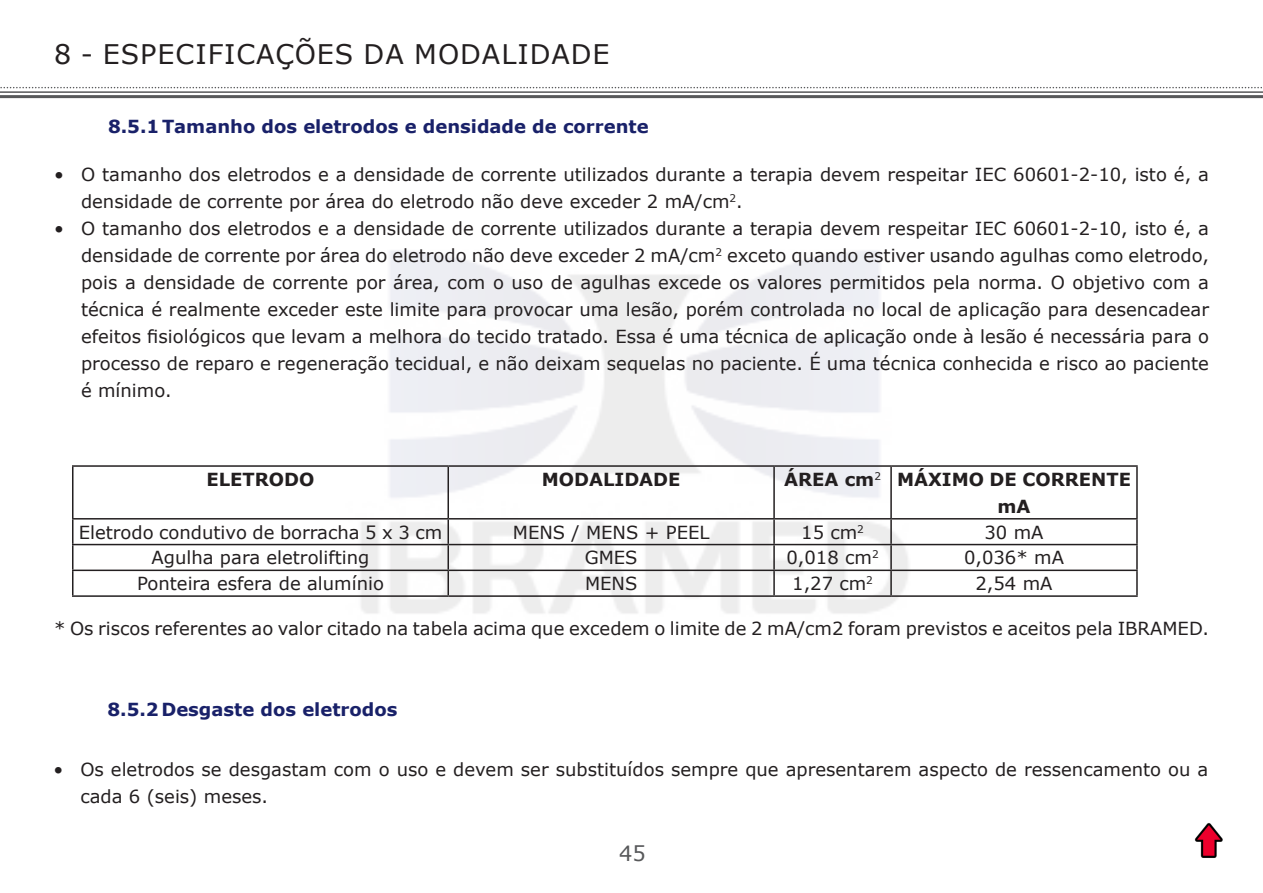
<style>
.page{position:relative;width:1263px;height:893px;background:#fff}
.page>*{position:absolute;margin:0;border:0;box-sizing:border-box;transform-origin:0 0}
.TITULO_1{font:27px "Verdana";letter-spacing:.035em;color:#231f20}
.t1{font:21px "Verdana";color:#57585a}
.Texto{font:18px/27px "Verdana";color:#231f20}
.t2{font:700 18px "Verdana";color:#192169}
.Texto-2{font:700 18px/27px "Verdana";color:#231f20;text-align:center}
</style>
<div class="page">
<svg style="left:0;top:87px;width:1262px;height:1px"></svg>
<hr style="left:0;top:91px;width:1263px;height:2px;background:#57585a">
<hr style="left:0;top:95px;width:1263px;height:3px;background:#57585a">
<img style="left:1194px;top:823px;width:29px;height:35px">
<hr style="left:72px;top:465px;width:376px;height:2px;background:#231f20">
<hr style="left:72px;top:467px;width:2px;height:51px;background:#231f20">
<hr style="left:448px;top:465px;width:326px;height:2px;background:#231f20">
<hr style="left:447px;top:467px;width:2px;height:51px;background:#231f20">
<hr style="left:774px;top:465px;width:117px;height:2px;background:#231f20">
<hr style="left:773px;top:467px;width:2px;height:51px;background:#231f20">
<hr style="left:891px;top:465px;width:247px;height:2px;background:#231f20">
<hr style="left:890px;top:467px;width:2px;height:51px;background:#231f20">
<hr style="left:1136px;top:467px;width:2px;height:51px;background:#231f20">
<hr style="left:72px;top:518px;width:376px;height:2px;background:#231f20">
<hr style="left:72px;top:520px;width:2px;height:24px;background:#231f20">
<hr style="left:448px;top:518px;width:326px;height:2px;background:#231f20">
<hr style="left:447px;top:520px;width:2px;height:24px;background:#231f20">
<hr style="left:774px;top:518px;width:117px;height:2px;background:#231f20">
<hr style="left:773px;top:520px;width:2px;height:24px;background:#231f20">
<hr style="left:891px;top:518px;width:247px;height:2px;background:#231f20">
<hr style="left:890px;top:520px;width:2px;height:24px;background:#231f20">
<hr style="left:1136px;top:520px;width:2px;height:24px;background:#231f20">
<hr style="left:72px;top:544px;width:376px;height:1px;background:#231f20">
<hr style="left:72px;top:545px;width:2px;height:25px;background:#231f20">
<hr style="left:448px;top:544px;width:326px;height:1px;background:#231f20">
<hr style="left:447px;top:545px;width:2px;height:25px;background:#231f20">
<hr style="left:774px;top:544px;width:117px;height:1px;background:#231f20">
<hr style="left:773px;top:545px;width:2px;height:25px;background:#231f20">
<hr style="left:891px;top:544px;width:247px;height:1px;background:#231f20">
<hr style="left:890px;top:545px;width:2px;height:25px;background:#231f20">
<hr style="left:1136px;top:545px;width:2px;height:25px;background:#231f20">
<hr style="left:72px;top:570px;width:376px;height:1px;background:#231f20">
<hr style="left:72px;top:571px;width:2px;height:24px;background:#231f20">
<hr style="left:448px;top:570px;width:326px;height:1px;background:#231f20">
<hr style="left:447px;top:571px;width:2px;height:24px;background:#231f20">
<hr style="left:774px;top:570px;width:117px;height:1px;background:#231f20">
<hr style="left:773px;top:571px;width:2px;height:24px;background:#231f20">
<hr style="left:891px;top:570px;width:247px;height:1px;background:#231f20">
<hr style="left:890px;top:571px;width:2px;height:24px;background:#231f20">
<hr style="left:1136px;top:571px;width:2px;height:24px;background:#231f20">
<hr style="left:72px;top:595px;width:376px;height:2px;background:#231f20">
<hr style="left:448px;top:595px;width:326px;height:2px;background:#231f20">
<hr style="left:774px;top:595px;width:117px;height:2px;background:#231f20">
<hr style="left:891px;top:595px;width:247px;height:2px;background:#231f20">
<p class="TITULO_1" style="left:54px;top:36px;width:557px">8 - ESPECIFICAÇÕES DA MODALIDADE</p>
<p class="t2" style="left:108px;top:114px;width:542px">8.5.1 Tamanho dos eletrodos e densidade de corrente</p>
<p class="Texto" style="left:81px;top:161px;width:1129px;text-indent:-27px">• O tamanho dos eletrodos e a densidade de corrente utilizados durante a terapia devem respeitar IEC 60601-2-10, isto é, a densidade de corrente por área do eletrodo não deve exceder 2 mA/cm<sup>2</sup>.</p>
<p class="Texto" style="left:81px;top:215px;width:1129px;text-align:justify;text-indent:-27px">• O tamanho dos eletrodos e a densidade de corrente utilizados durante a terapia devem respeitar IEC 60601-2-10, isto é, a densidade de corrente por área do eletrodo não deve exceder 2 mA/cm<sup>2</sup> exceto quando estiver usando agulhas como eletrodo, pois a densidade de corrente por área, com o uso de agulhas excede os valores permitidos pela norma. O objetivo com a técnica é realmente exceder este limite para provocar uma lesão, porém controlada no local de aplicação para desencadear efeitos fisiológicos que levam a melhora do tecido tratado. Essa é uma técnica de aplicação onde à lesão é necessária para o processo de reparo e regeneração tecidual, e não deixam sequelas no paciente. É uma técnica conhecida e risco ao paciente é mínimo.</p>
<p class="Texto-2" style="left:206px;top:465px;width:109px">ELETRODO</p>
<p class="Texto-2" style="left:542px;top:465px;width:140px">MODALIDADE</p>
<p class="Texto-2" style="left:784px;top:465px;width:98px">ÁREA cm<sup>2</sup></p>
<p class="Texto-2" style="left:897px;top:465px;width:235px">MÁXIMO DE CORRENTE mA</p>
<p class="Texto" style="left:79px;top:518px;width:365px">Eletrodo condutivo de borracha 5 x 3 cm</p>
<p class="Texto" style="left:513px;top:518px;width:198px">MENS / MENS + PEEL</p>
<p class="Texto" style="left:801px;top:518px;width:64px">15 cm<sup>2</sup></p>
<p class="Texto" style="left:984px;top:518px;width:61px">30 mA</p>
<p class="Texto" style="left:152px;top:544px;width:219px">Agulha para eletrolifting</p>
<p class="Texto" style="left:585px;top:544px;width:54px">GMES</p>
<p class="Texto" style="left:786px;top:544px;width:94px">0,018 cm<sup>2</sup></p>
<p class="Texto" style="left:964px;top:544px;width:101px">0,036* mA</p>
<p class="Texto" style="left:137px;top:570px;width:248px">Ponteira esfera de alumínio</p>
<p class="Texto" style="left:585px;top:570px;width:54px">MENS</p>
<p class="Texto" style="left:792px;top:570px;width:82px">1,27 cm<sup>2</sup></p>
<p class="Texto" style="left:975px;top:570px;width:79px">2,54 mA</p>
<p class="Texto" style="left:54px;top:614px;width:1156px">* Os riscos referentes ao valor citado na tabela acima que excedem o limite de 2 mA/cm2 foram previstos e aceitos pela IBRAMED.</p>
<p class="t2" style="left:107px;top:697px;width:292px">8.5.2 Desgaste dos eletrodos</p>
<p class="Texto" style="left:80px;top:756px;width:1129px;text-indent:-27px">• Os eletrodos se desgastam com o uso e devem ser substituídos sempre que apresentarem aspecto de ressencamento ou a cada 6 (seis) meses.</p>
<p class="t1" style="left:619px;top:839px;width:28px">45</p>
</div>
